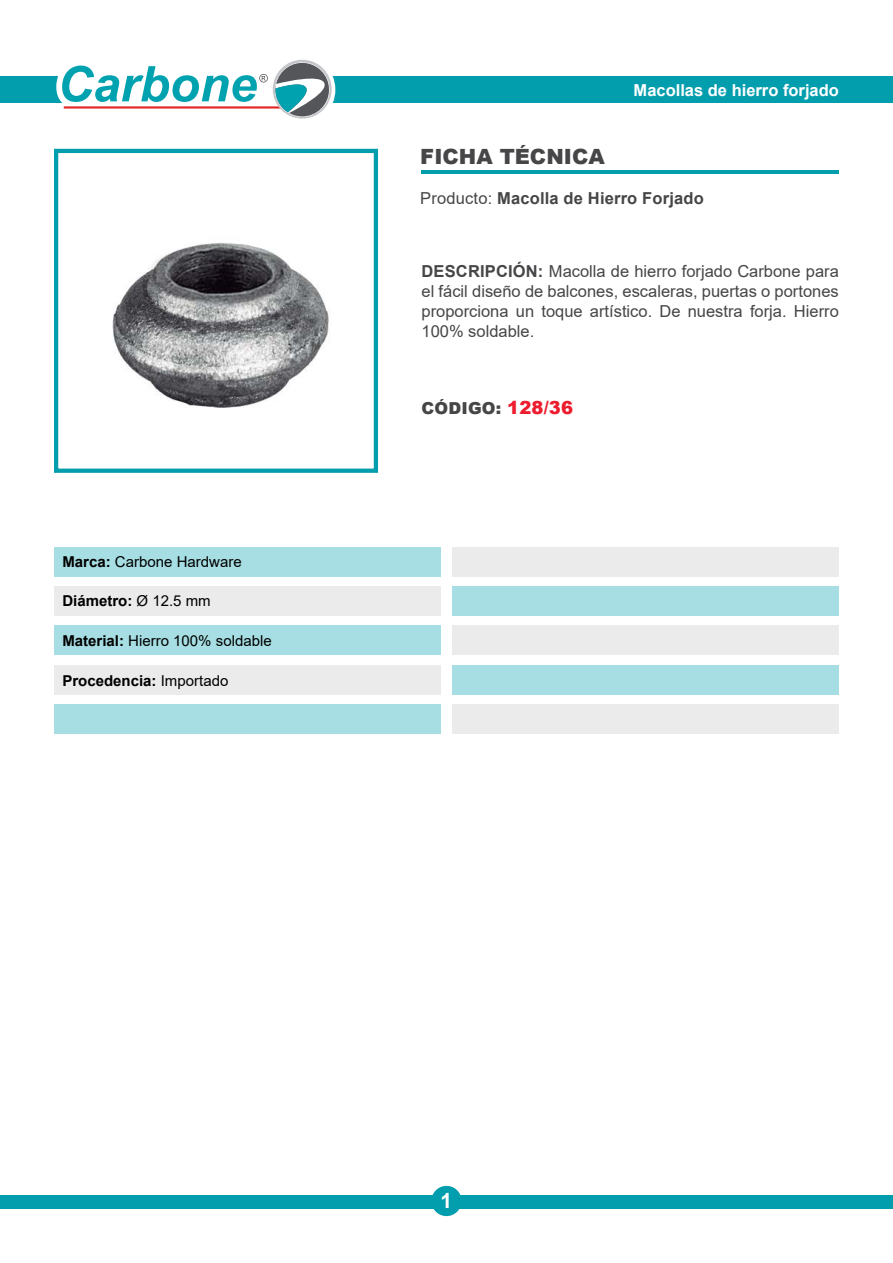
<style>
.page{position:relative;width:893px;height:1263px;background:#fff}
.page>*{position:absolute;margin:0;border:0;box-sizing:border-box;transform-origin:0 0}
.t1{font:900 21px "Arial";color:#464547}
.t2{font:700 21px "Arial";color:#fff}
.t3{font:16.5px/19.8px "Arial";color:#464547;text-align:justify}
.t4{font:700 16.5px "Arial";letter-spacing:.01em;color:#464547}
.t5{font:700 16.5px "Arial";color:#fff}
.t6{font:900 16.5px "Arial";letter-spacing:.01em;color:#464547}
.t7{font:15px "Arial";color:#000}
.t8{font:700 15px "Arial";color:#000}
.s1{font-weight:700}
.s2{font-weight:400}
.s3{font-size:18px;color:#ed1c2e}
</style>
<div class="page">
<div style="left:0;top:77px;width:62px;height:26px;background:#039ead"></div>
<div style="left:303px;top:77px;width:590px;height:26px;background:#039ead"></div>
<div style="left:264px;top:54px;width:71px;height:71px;border:12px solid #fff;border-radius:50%"></div>
<svg style="left:273px;top:60px;width:59px;height:59px"></svg>
<svg style="left:47px;top:54px;width:282px;height:63px"></svg>
<hr style="left:421px;top:171px;width:418px;height:3px;background:#039ead">
<div style="left:0;top:1195px;width:893px;height:14px;background:#039ead"></div>
<div style="left:431px;top:1186px;width:31px;height:30px;background:#039ead;border-radius:50%"></div>
<div style="left:54px;top:547px;width:387px;height:30px;background:#a6dee3"></div>
<div style="left:452px;top:547px;width:387px;height:30px;background:#ebebeb"></div>
<div style="left:54px;top:586px;width:387px;height:30px;background:#ebebeb"></div>
<div style="left:452px;top:586px;width:387px;height:30px;background:#a6dee3"></div>
<div style="left:54px;top:626px;width:387px;height:29px;background:#a6dee3"></div>
<div style="left:54px;top:704px;width:387px;height:30px;background:#a6dee3"></div>
<div style="left:452px;top:626px;width:387px;height:29px;background:#ebebeb"></div>
<div style="left:452px;top:704px;width:387px;height:30px;background:#ebebeb"></div>
<div style="left:54px;top:665px;width:387px;height:29px;background:#ebebeb"></div>
<div style="left:452px;top:665px;width:387px;height:29px;background:#a6dee3"></div>
<img style="left:112px;top:242px;width:217px;height:166px">
<div style="left:54px;top:149px;width:324px;height:324px;border:4px solid #039ead"></div>
<p class="t7" style="left:62px;top:551px;width:181px"><span class="s1">Marca:</span> Carbone Hardware</p>
<p class="t8" style="left:62px;top:591px;width:150px">Diámetro: <span class="s2">Ø 12.5 mm</span></p>
<p class="t7" style="left:62px;top:631px;width:211px"><span class="s1">Material:</span> Hierro 100% soldable</p>
<p class="t8" style="left:62px;top:670px;width:167px">Procedencia: <span class="s2">Importado</span></p>
<p class="t1" style="left:420px;top:141px;width:186px">FICHA TÉCNICA</p>
<p class="t5" style="left:634px;top:78px;width:207px">Macollas de hierro forjado</p>
<p class="t4" style="left:420px;top:187px;width:285px"><span class="s2">Producto:</span> Macolla de Hierro Forjado</p>
<p class="t3" style="left:421px;top:262px;width:419px"><span class="s1">DESCRIPCIÓN:</span> Macolla de hierro forjado Carbone para el fácil diseño de balcones, escaleras, puertas o portones proporciona un toque artístico. De nuestra forja. Hierro 100% soldable.</p>
<p class="t6" style="left:421px;top:396px;width:153px">CÓDIGO: <span class="s3">128/36</span></p>
<p class="t2" style="left:441px;top:1186px;width:13px">1</p>
</div>
